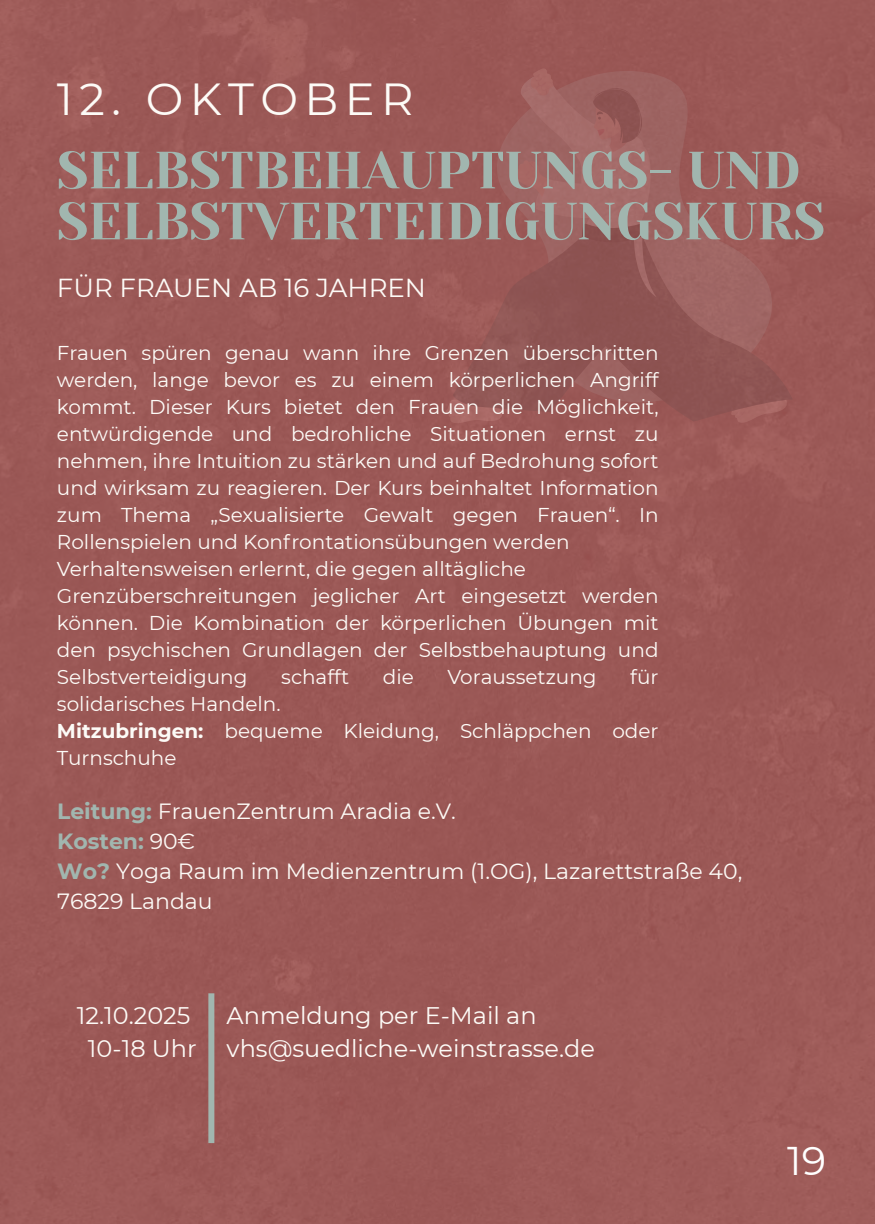
<style>
.page{position:relative;width:875px;height:1224px;background:#fff}
.page>*{position:absolute;margin:0;border:0;box-sizing:border-box;transform-origin:0 0}
.t1{font:52.2px/51px "Yeseva One";color:#a1b6af}
.t2{font:44.8px "Montserrat";letter-spacing:.145em;color:#fdfbf7}
.t3{font:40px "Montserrat";color:#fff}
.t4{font:26px "Montserrat";color:#fdfbf7}
.t5{font:24px/33px "Montserrat";color:#fdfbf7;text-align:center}
.t6{font:22px/30px "Montserrat";color:#fdfbf7}
.t7{font:20px/27px "Montserrat";color:#fdfbf7}
.s1{font-weight:700}
.s2{font-weight:700;color:#a1b6af}
</style>
<div class="page">
<div style="left:0;top:0;width:874px;height:1224px;background:#9b5856"></div>
<div style="left:456px;top:53px;width:418px;height:432px;background:#9b5956"></div>
<svg style="left:442px;top:68px;width:350px;height:356px;background:#995b59"></svg>
<div style="left:208px;top:993px;width:6px;height:150px;background:#a1b6af"></div>
<h2 class="t2" style="left:57px;top:68px;width:358px">12. OKTOBER</h2>
<h1 class="t1" style="left:57px;top:143px;width:769px">SELBSTBEHAUPTUNGS- UND<br>SELBSTVERTEIDIGUNGSKURS</h1>
<h3 class="t4" style="left:57px;top:270px;width:370px">FÜR FRAUEN AB 16 JAHREN</h3>
<p class="t7" style="left:57px;top:338px;width:603px">Frauen spüren genau wann ihre Grenzen überschritten werden, lange bevor es zu einem körperlichen Angriff kommt. Dieser Kurs bietet den Frauen die Möglichkeit, entwürdigende und bedrohliche Situationen ernst zu nehmen, ihre Intuition zu stärken und auf Bedrohung sofort und wirksam zu reagieren. Der Kurs beinhaltet Information zum Thema „Sexualisierte Gewalt gegen Frauen“. In Rollenspielen und Konfrontationsübungen werden Verhaltensweisen erlernt, die gegen alltägliche Grenzüberschreitungen jeglicher Art eingesetzt werden können. Die Kombination der körperlichen Übungen mit den psychischen Grundlagen der Selbstbehauptung und Selbstverteidigung</p>
<p class="t7" style="left:281px;top:662px;width:69px">schafft</p>
<p class="t7" style="left:383px;top:662px;width:33px">die</p>
<p class="t7" style="left:447px;top:662px;width:151px">Voraussetzung</p>
<p class="t7" style="left:630px;top:662px;width:30px">für</p>
<p class="t7" style="left:57px;top:689px;width:603px">solidarisches Handeln.<br><span class="s1">Mitzubringen:</span> bequeme Kleidung, Schläppchen oder<br>Turnschuhe</p>
<p class="t6" style="left:57px;top:796px;width:686px"><span class="s2">Leitung:</span> FrauenZentrum Aradia e.V.<br><span class="s2">Kosten:</span> 90€<br><span class="s2">Wo?</span> Yoga Raum im Medienzentrum (1.OG), Lazarettstraße 40,<br>76829 Landau</p>
<p class="t5" style="left:77px;top:998px;width:122px">12.10.2025<br>10-18 Uhr</p>
<p class="t5" style="left:227px;top:998px;width:370px;text-align:left">Anmeldung per E-Mail an vhs@suedliche-weinstrasse.de</p>
<h3 class="t3" style="left:787px;top:1133px;width:40px">19</h3>
</div>
